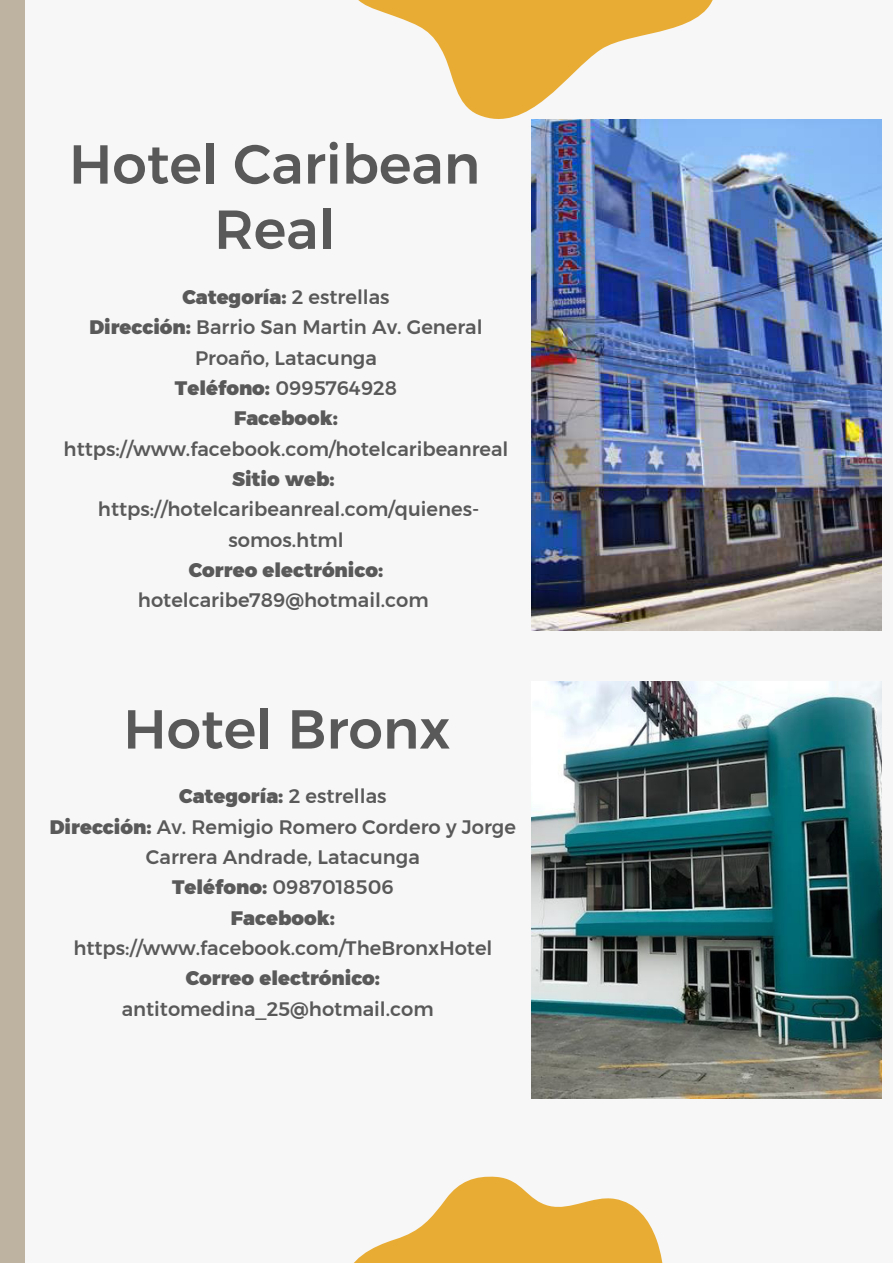
<style>
.page{position:relative;width:893px;height:1264px;background:#fff}
.page>*{position:absolute;margin:0;border:0;box-sizing:border-box;transform-origin:0 0}
.t1{font:54.75px/65.2px "Kief Montaser Medium";color:#595959;text-align:center}
.t2{font:19.5px/30.3px "Kief Montaser Medium";color:#595959;text-align:center}
.t3{font:19.5px "Kief Montaser Black";color:#595959}
.s1{font-family:"Kief Montaser Medium"}
.s2{font-family:"Kief Montaser Black"}
</style>
<div class="page">
<div style="left:0;top:0;width:892px;height:1262px;background:#f7f7f7"></div>
<img style="left:531px;top:119px;width:350px;height:511px">
<svg style="left:358px;top:0;width:395px;height:180px"></svg>
<svg style="left:355px;top:1176px;width:308px;height:86px;fill:#e8ac35"></svg>
<div style="left:0;top:0;width:25px;height:1262px;background:#beb2a1"></div>
<img style="left:531px;top:681px;width:350px;height:417px">
<h1 class="t1" style="left:69px;top:131px;width:412px">Hotel Caribean<br>Real</h1>
<p class="t3" style="left:182px;top:285px;width:209px">Categoría: <span class="s1">2 estrellas</span></p>
<p class="t2" style="left:89px;top:312px;width:395px"><span class="s2">Dirección:</span> Barrio San Martin Av. General<br>Proaño, Latacunga<br><span class="s2">Teléfono:</span> 0995764928</p>
<p class="t3" style="left:234px;top:406px;width:105px">Facebook:</p>
<p class="t2" style="left:64px;top:433px;width:446px">https://www.facebook.com/hotelcaribeanreal</p>
<p class="t3" style="left:232px;top:467px;width:104px">Sitio web:</p>
<p class="t2" style="left:98px;top:494px;width:383px">https://hotelcaribeanreal.com/quienes&shy;somos.html</p>
<p class="t3" style="left:189px;top:558px;width:196px">Correo electrónico:</p>
<p class="t2" style="left:138px;top:585px;width:292px">hotelcaribe789@hotmail.com</p>
<h1 class="t1" style="left:123px;top:696px;width:328px">Hotel Bronx</h1>
<p class="t3" style="left:179px;top:784px;width:209px">Categoría: <span class="s1">2 estrellas</span></p>
<p class="t2" style="left:50px;top:811px;width:467px"><span class="s2">Dirección:</span> Av. Remigio Romero Cordero y Jorge<br>Carrera Andrade, Latacunga<br><span class="s2">Teléfono:</span> 0987018506</p>
<p class="t3" style="left:231px;top:905px;width:105px">Facebook:</p>
<p class="t2" style="left:73px;top:932px;width:420px">https://www.facebook.com/TheBronxHotel</p>
<p class="t3" style="left:186px;top:966px;width:196px">Correo electrónico:</p>
<p class="t2" style="left:122px;top:993px;width:313px">antitomedina_25@hotmail.com</p>
</div>
